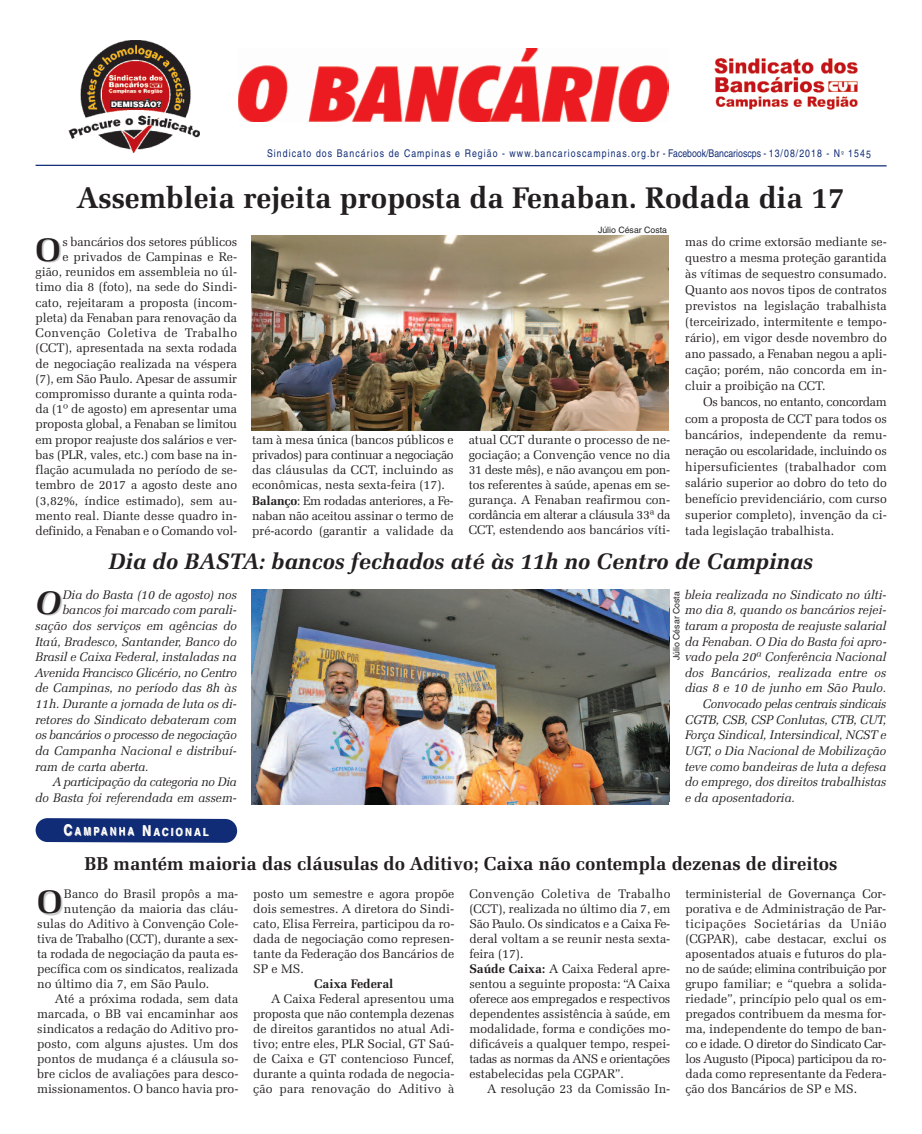
<style>
.page{position:relative;width:922px;height:1134px;background:#fff}
.page>*{position:absolute;margin:0;border:0;box-sizing:border-box;transform-origin:0 0}
.t1{font:700 32.62px "Zapf Elliptical 711 BT";color:#231f20}
.t2{font:italic 700 32.62px "Zapf Elliptical 711 BT";color:#231f20}
.t3{font:700 30px "Zapf Elliptical 711 BT";color:#231f20}
.t4{font:italic 700 22.5px "Zapf Elliptical 711 BT";color:#231f20}
.t5{font:700 18.75px "Zapf Elliptical 711 BT";color:#231f20}
.t6{font:12.5px/15px "Zapf Elliptical 711 BT";color:#231f20;text-align:justify}
.t7{font:italic 12.5px "Zapf Elliptical 711 BT";color:#231f20}
.t8{font:italic 12.5px "Zapf Elliptical 711 BT";letter-spacing:-.025em;color:#231f20}
.t9{font:12.5px "Zapf Elliptical 711 BT";letter-spacing:-.025em;color:#231f20}
.t10{font:italic 12.5px "Zapf Elliptical 711 BT";letter-spacing:-.02em;color:#231f20}
.t11{font:700 12.5px "Zapf Elliptical 711 BT";color:#231f20}
.t12{font:700 condensed 11.25px "Helvetica";letter-spacing:.195em;color:#fff}
.t13{font:condensed 10.62px "Helvetica";letter-spacing:.1em;color:#112c77}
.t14{font:8.75px "Helvetica";color:#231f20}
.s1{font-size:8px}
.s2{font-weight:700}
.s3{font-size:15px}
</style>
<div class="page">
<svg style="left:36px;top:818px;width:201px;height:25px;background:#203a80"></svg>
<svg style="left:35px;top:164px;width:852px;height:3px"></svg>
<img style="left:238px;top:48px;width:430px;height:74px">
<img style="left:68px;top:40px;width:132px;height:113px">
<img style="left:714px;top:58px;width:144px;height:52px">
<img style="left:251px;top:236px;width:417px;height:195px">
<img style="left:252px;top:589px;width:416px;height:216px">
<p class="t13" style="left:267px;top:149px;width:605px">Sindicato dos Bancários de Campinas e Região - www.bancarioscampinas.org.br - Facebook/Bancarioscps - 13/08/2018 - N<span class="s1">º</span> 1545</p>
<h2 class="t3" style="left:78px;top:186px;width:768px">Assembleia rejeita proposta da Fenaban. Rodada dia 17</h2>
<p class="t6" style="left:36px;top:235px;width:203px;text-align:right">s bancários dos setores públicos<br>e privados de Campinas e Re&shy;gião, reunidos em assembleia no úl&shy;timo dia 8 (foto), na sede do Sindi&shy;cato, rejeitaram a proposta (incom&shy;pleta) da Fenaban para renovação da Convenção Coletiva de Trabalho (CCT), apresentada na sexta rodada de negociação realizada na véspera (7), em São Paulo. Apesar de assumir compromisso durante a quinta roda&shy;da (1º de agosto) em apresentar uma proposta global, a Fenaban se limitou em propor reajuste dos salários e ver&shy;bas (PLR, vales, etc.) com base na in&shy;flação acumulada no período de se&shy;tembro de 2017 a agosto deste ano (3,82%, índice estimado), sem au&shy;mento real. Diante desse quadro in&shy;definido, a Fenaban e o Comando vol-</p>
<h1 class="t1" style="left:36px;top:237px;width:27px">O</h1>
<p class="t14" style="left:598px;top:227px;width:70px">Júlio César Costa</p>
<p class="t6" style="left:252px;top:433px;width:203px;text-align:left">tam à mesa única (bancos públicos e privados) para continuar a negociação das cláusulas da CCT, incluindo as econômicas, nesta sexta-feira (17).<br><span class="s2">Balanço</span>: Em rodadas anteriores, a Fe&shy;naban não aceitou assinar o termo de pré-acordo (garantir a validade da</p>
<p class="t6" style="left:468px;top:433px;width:203px">atual CCT durante o processo de ne&shy;gociação; a Convenção vence no dia 31 deste mês), e não avançou em pon&shy;tos referentes à saúde, apenas em se&shy;gurança. A Fenaban reafirmou con&shy;cordância em alterar a cláusula 33ª da CCT, estendendo aos bancários víti-</p>
<p class="t6" style="left:685px;top:235px;width:203px;line-height:16.1px">mas do crime extorsão mediante se&shy;questro a mesma proteção garantida às vítimas de sequestro consumado.<br>Quanto aos novos tipos de contratos previstos na legislação trabalhista (terceirizado, intermitente e tempo&shy;rário), em vigor desde novembro do ano passado, a Fenaban negou a apli&shy;cação; porém, não concorda em in&shy;cluir a proibição na CCT.</p>
<p class="t6" style="left:685px;top:395px;width:203px;line-height:16.1px;text-indent:18px">Os bancos, no entanto, concordam com a proposta de CCT para todos os bancários, independente da remu&shy;neração ou escolaridade, incluindo os hipersuficientes (trabalhador com salário superior ao dobro do teto do benefício previdenciário, com curso superior completo), invenção da ci&shy;tada legislação trabalhista.</p>
<h3 class="t4" style="left:109px;top:553px;width:705px">Dia do BASTA: bancos fechados até às 11h no Centro de Campinas</h3>
<h1 class="t2" style="left:35px;top:589px;width:27px">O</h1>
<p class="t7" style="left:63px;top:589px;width:176px">Dia do Basta (10 de agosto) nos</p>
<p class="t7" style="left:63px;top:605px;width:176px">bancos foi marcado com parali-</p>
<p class="t7" style="left:35px;top:621px;width:203px">sação dos serviços em agências do</p>
<p class="t7" style="left:35px;top:636px;width:203px">Itaú, Bradesco, Santander, Banco do</p>
<p class="t7" style="left:35px;top:652px;width:203px">Brasil e Caixa Federal, instaladas na</p>
<p class="t7" style="left:35px;top:667px;width:203px">Avenida Francisco Glicério, no Centro</p>
<p class="t7" style="left:35px;top:683px;width:203px">de Campinas, no período das 8h às</p>
<p class="t7" style="left:35px;top:699px;width:203px">11h. Durante a jornada de luta os di-</p>
<p class="t7" style="left:35px;top:714px;width:203px">retores do Sindicato debateram com</p>
<p class="t8" style="left:35px;top:730px;width:203px">os bancários o processo de negociação</p>
<p class="t7" style="left:35px;top:746px;width:203px">da Campanha Nacional e distribuí-</p>
<p class="t7" style="left:35px;top:761px;width:115px">ram de carta aberta.</p>
<p class="t10" style="left:53px;top:777px;width:185px">A participação da categoria no Dia</p>
<p class="t7" style="left:35px;top:792px;width:203px">do Basta foi referendada em assem-</p>
<p class="t12" style="left:63px;top:827px;width:147px"><span class="s3">C</span>AMPANHA <span class="s3">N</span>ACIONAL</p>
<p class="t7" style="left:684px;top:589px;width:203px">bleia realizada no Sindicato no últi-</p>
<p class="t7" style="left:684px;top:605px;width:203px">mo dia 8, quando os bancários rejei-</p>
<p class="t7" style="left:684px;top:621px;width:203px">taram a proposta de reajuste salarial</p>
<p class="t7" style="left:684px;top:636px;width:203px">da Fenaban. O Dia do Basta foi apro-</p>
<p class="t7" style="left:684px;top:652px;width:203px">vado pela 20ª Conferência Nacional</p>
<p class="t7" style="left:684px;top:667px;width:203px">dos Bancários, realizada entre os</p>
<p class="t7" style="left:684px;top:683px;width:203px">dias 8 e 10 de junho em São Paulo.</p>
<p class="t8" style="left:702px;top:699px;width:185px">Convocado pelas centrais sindicais</p>
<p class="t7" style="left:684px;top:714px;width:203px">CGTB, CSB, CSP Conlutas, CTB, CUT,</p>
<p class="t7" style="left:684px;top:730px;width:203px">Força Sindical, Intersindical, NCST e</p>
<p class="t7" style="left:684px;top:746px;width:203px">UGT, o Dia Nacional de Mobilização</p>
<p class="t7" style="left:684px;top:761px;width:203px">teve como bandeiras de luta a defesa</p>
<p class="t7" style="left:684px;top:777px;width:203px">do emprego, dos direitos trabalhistas</p>
<p class="t7" style="left:684px;top:792px;width:112px">e da aposentadoria.</p>
<p class="t14" style="left:673px;top:660px;width:70px;rotate:-90deg">Júlio César Costa</p>
<h3 class="t5" style="left:84px;top:856px;width:754px">BB mantém maioria das cláusulas do Aditivo; Caixa não contempla dezenas de direitos</h3>
<h1 class="t1" style="left:37px;top:889px;width:27px">O</h1>
<p class="t6" style="left:64px;top:888px;width:176px">Banco do Brasil propôs a ma-</p>
<p class="t6" style="left:64px;top:903px;width:176px">nutenção da maioria das cláu-</p>
<p class="t6" style="left:37px;top:918px;width:203px">sulas do Aditivo à Convenção Cole-</p>
<p class="t9" style="left:37px;top:934px;width:202px">tiva de Trabalho (CCT), durante a sex-</p>
<p class="t6" style="left:37px;top:948px;width:202px">ta rodada de negociação da pauta es-</p>
<p class="t6" style="left:37px;top:963px;width:202px">pecífica com os sindicatos, realizada</p>
<p class="t6" style="left:37px;top:978px;width:173px">no último dia 7, em São Paulo.</p>
<p class="t6" style="left:55px;top:993px;width:185px">Até a próxima rodada, sem data</p>
<p class="t6" style="left:37px;top:1008px;width:202px">marcada, o BB vai encaminhar aos</p>
<p class="t6" style="left:37px;top:1023px;width:203px">sindicatos a redação do Aditivo pro-</p>
<p class="t6" style="left:37px;top:1038px;width:202px">posto, com alguns ajustes. Um dos</p>
<p class="t6" style="left:37px;top:1053px;width:203px">pontos de mudança é a cláusula so-</p>
<p class="t6" style="left:37px;top:1068px;width:203px">bre ciclos de avaliações para desco-</p>
<p class="t6" style="left:37px;top:1083px;width:203px">missionamentos. O banco havia pro-</p>
<p class="t6" style="left:253px;top:888px;width:203px">posto um semestre e agora propõe dois semestres. A diretora do Sindi&shy;cato, Elisa Ferreira, participou da ro&shy;dada de negociação como represen&shy;tante da Federação dos Bancários de SP e MS.</p>
<p class="t11" style="left:314px;top:979px;width:81px">Caixa Federal</p>
<p class="t6" style="left:253px;top:993px;width:203px;text-indent:18px">A Caixa Federal apresentou uma proposta que não contempla dezenas de direitos garantidos no atual Adi&shy;tivo; entre eles, PLR Social, GT Saú&shy;de Caixa e GT contencioso Funcef, durante a quinta rodada de negocia&shy;ção para renovação do Aditivo à</p>
<p class="t6" style="left:469px;top:888px;width:203px;text-align:left">Convenção Coletiva de Trabalho (CCT), realizada no último dia 7, em São Paulo. Os sindicatos e a Caixa Fe&shy;deral voltam a se reunir nesta sexta&shy;feira (17).<br><span class="s2">Saúde Caixa:</span> A Caixa Federal apre&shy;sentou a seguinte proposta: “A Caixa oferece aos empregados e respectivos dependentes assistência à saúde, em modalidade, forma e condições mo&shy;dificáveis a qualquer tempo, respei&shy;tadas as normas da ANS e orientações estabelecidas pela CGPAR”.</p>
<p class="t6" style="left:487px;top:1083px;width:185px">A resolução 23 da Comissão In-</p>
<p class="t6" style="left:685px;top:888px;width:203px">terministerial de Governança Cor&shy;porativa e de Administração de Par&shy;ticipações Societárias da União (CGPAR), cabe destacar, exclui os aposentados atuais e futuros do pla&shy;no de saúde; elimina contribuição por grupo familiar; e “quebra a solida&shy;riedade”, princípio pelo qual os em&shy;pregados contribuem da mesma for&shy;ma, independente do tempo de ban&shy;co e idade. O diretor do Sindicato Car&shy;los Augusto (Pipoca) participou da ro&shy;dada como representante da Federa&shy;ção dos Bancários de SP e MS.</p>
</div>
